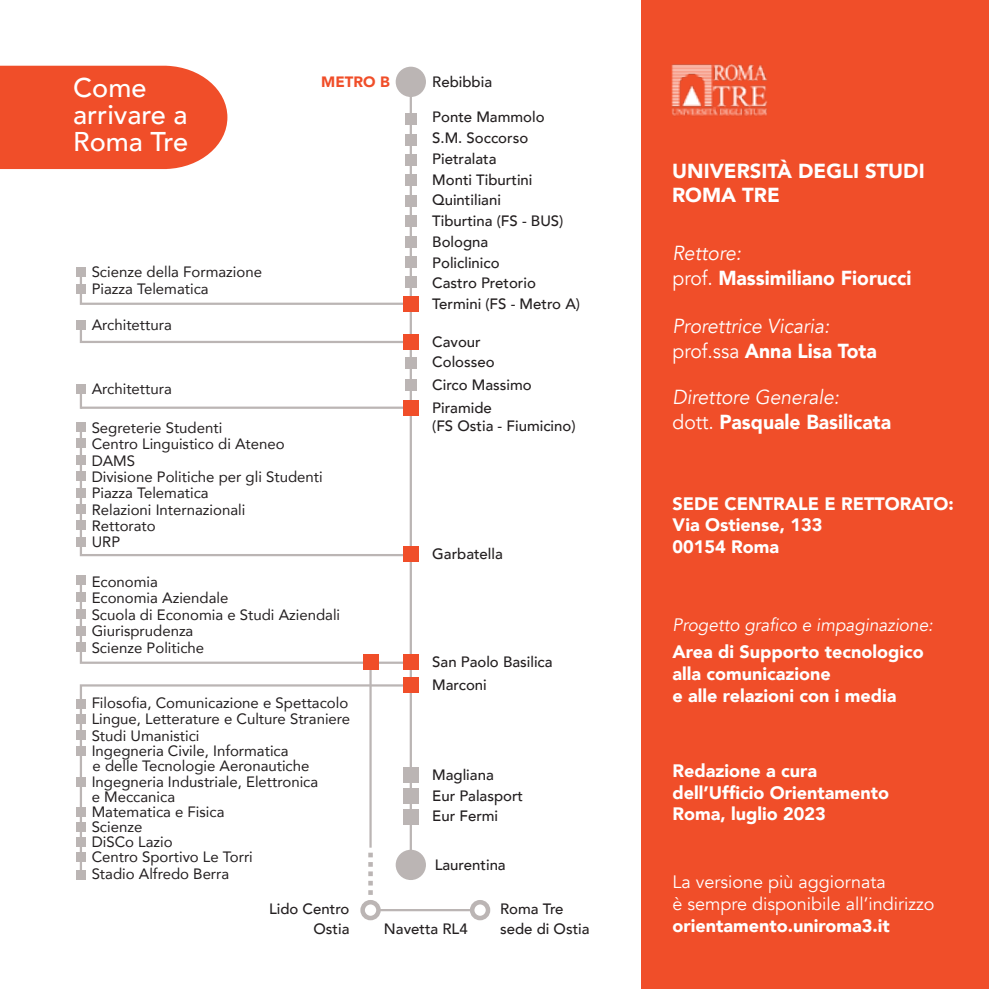
<style>
.page{position:relative;width:989px;height:989px;background:#fff}
.page>*{position:absolute;margin:0;border:0;box-sizing:border-box;transform-origin:0 0}
.t1{font:500 27px/27px "Avenir";color:#fff}
.t2{font:italic 20.25px/24.3px "Avenir";color:#fff;scale:.95 1}
.t3{font:900 20.25px/24.3px "Avenir";color:#fff;scale:.95 1}
.t4{font:900 20.25px/24.3px "Avenir";color:#fff}
.t5{font:900 18px/21.6px "Avenir";color:#fff}
.t6{font:18px/21.6px "Avenir";color:#fff}
.t7{font:italic 18px "Avenir";color:#fff;scale:.95 1}
.t8{font:15.08px/16.4px "Avenir";color:#231f20}
.t9{font:500 15.08px/20.7px "Avenir";color:#231f20}
.t10{font:900 15.08px "Avenir";color:#f04e29}
.s1{font-weight:400;font-style:italic}
.s2{font-weight:400}
.s3{font-style:normal}
.s4{font-weight:900;font-style:normal}
</style>
<div class="page">
<div style="left:641px;top:0;width:348px;height:989px;background:#f04e29"></div>
<hr style="left:410px;top:89px;width:2px;height:771px;background:#bbb5b4">
<div style="left:405px;top:113px;width:12px;height:12px;background:#bbb5b4"></div>
<div style="left:405px;top:134px;width:12px;height:11px;background:#bbb5b4"></div>
<div style="left:405px;top:154px;width:12px;height:12px;background:#bbb5b4"></div>
<div style="left:405px;top:175px;width:12px;height:11px;background:#bbb5b4"></div>
<div style="left:405px;top:195px;width:12px;height:12px;background:#bbb5b4"></div>
<div style="left:405px;top:215px;width:12px;height:12px;background:#bbb5b4"></div>
<div style="left:405px;top:236px;width:12px;height:11px;background:#bbb5b4"></div>
<div style="left:405px;top:256px;width:12px;height:12px;background:#bbb5b4"></div>
<div style="left:405px;top:276px;width:12px;height:12px;background:#bbb5b4"></div>
<div style="left:405px;top:357px;width:12px;height:12px;background:#bbb5b4"></div>
<div style="left:405px;top:379px;width:12px;height:11px;background:#bbb5b4"></div>
<div style="left:403px;top:767px;width:15px;height:16px;background:#bbb5b4"></div>
<div style="left:403px;top:788px;width:15px;height:15px;background:#bbb5b4"></div>
<div style="left:403px;top:808px;width:15px;height:16px;background:#bbb5b4"></div>
<div style="left:396px;top:67px;width:30px;height:30px;background:#bbb5b4;border-radius:50%"></div>
<div style="left:396px;top:849px;width:30px;height:31px;background:#bbb5b4;border-radius:50%"></div>
<div style="left:360px;top:900px;width:21px;height:20px;border:4px solid #bbb5b4;border-radius:50%"></div>
<div style="left:470px;top:900px;width:20px;height:20px;border:4px solid #bbb5b4;border-radius:50%"></div>
<svg style="left:79px;top:420px;width:331px;height:137px"></svg>
<div style="left:403px;top:546px;width:15px;height:16px;background:#f04e29"></div>
<svg style="left:79px;top:578px;width:331px;height:87px"></svg>
<div style="left:403px;top:654px;width:15px;height:16px;background:#f04e29"></div>
<svg style="left:79px;top:684px;width:334px;height:194px"></svg>
<svg style="left:79px;top:270px;width:331px;height:35px"></svg>
<svg style="left:79px;top:321px;width:331px;height:22px"></svg>
<hr style="left:81px;top:406px;width:330px;height:3px;background:#bbb5b4">
<div style="left:403px;top:400px;width:15px;height:15px;background:#f04e29"></div>
<hr style="left:369px;top:658px;width:3px;height:189px;background:#bbb5b4">
<div style="left:363px;top:654px;width:15px;height:16px;background:#f04e29"></div>
<svg style="left:368px;top:852px;width:5px;height:43px"></svg>
<hr style="left:378px;top:909px;width:94px;height:2px;background:#bbb5b4">
<div style="left:403px;top:296px;width:15px;height:15px;background:#f04e29"></div>
<div style="left:403px;top:334px;width:15px;height:16px;background:#f04e29"></div>
<div style="left:403px;top:677px;width:15px;height:16px;background:#f04e29"></div>
<div style="left:0;top:66px;width:227px;height:103px;background:#f04e29"></div>
<div style="left:76px;top:268px;width:10px;height:9px;background:#bbb5b4"></div>
<div style="left:76px;top:284px;width:10px;height:10px;background:#bbb5b4"></div>
<div style="left:76px;top:320px;width:10px;height:9px;background:#bbb5b4"></div>
<div style="left:76px;top:385px;width:10px;height:9px;background:#bbb5b4"></div>
<div style="left:76px;top:422px;width:10px;height:10px;background:#bbb5b4"></div>
<div style="left:76px;top:439px;width:10px;height:9px;background:#bbb5b4"></div>
<div style="left:76px;top:455px;width:10px;height:9px;background:#bbb5b4"></div>
<div style="left:76px;top:471px;width:10px;height:10px;background:#bbb5b4"></div>
<div style="left:76px;top:488px;width:10px;height:9px;background:#bbb5b4"></div>
<div style="left:76px;top:504px;width:10px;height:9px;background:#bbb5b4"></div>
<div style="left:76px;top:520px;width:10px;height:10px;background:#bbb5b4"></div>
<div style="left:76px;top:537px;width:10px;height:9px;background:#bbb5b4"></div>
<div style="left:76px;top:576px;width:10px;height:9px;background:#bbb5b4"></div>
<div style="left:76px;top:592px;width:10px;height:10px;background:#bbb5b4"></div>
<div style="left:76px;top:609px;width:10px;height:9px;background:#bbb5b4"></div>
<div style="left:76px;top:626px;width:10px;height:9px;background:#bbb5b4"></div>
<div style="left:76px;top:643px;width:10px;height:9px;background:#bbb5b4"></div>
<div style="left:76px;top:699px;width:10px;height:9px;background:#bbb5b4"></div>
<div style="left:76px;top:714px;width:10px;height:10px;background:#bbb5b4"></div>
<div style="left:76px;top:730px;width:10px;height:9px;background:#bbb5b4"></div>
<div style="left:76px;top:746px;width:10px;height:9px;background:#bbb5b4"></div>
<div style="left:76px;top:777px;width:10px;height:9px;background:#bbb5b4"></div>
<div style="left:76px;top:807px;width:10px;height:10px;background:#bbb5b4"></div>
<div style="left:76px;top:822px;width:10px;height:10px;background:#bbb5b4"></div>
<div style="left:76px;top:837px;width:10px;height:10px;background:#bbb5b4"></div>
<div style="left:76px;top:852px;width:10px;height:10px;background:#bbb5b4"></div>
<div style="left:76px;top:870px;width:10px;height:9px;background:#bbb5b4"></div>
<img style="left:671px;top:64px;width:96px;height:52px">
<hr style="left:80px;top:386px;width:2px;height:23px;background:#bbb5b4">
<h1 class="t1" style="left:73px;top:73px;width:116px">Come arrivare a<br>Roma Tre</h1>
<p class="t8" style="left:92px;top:263px;width:172px;line-height:17.1px">Scienze della Formazione<br>Piazza Telematica</p>
<p class="t8" style="left:92px;top:316px;width:82px">Architettura</p>
<p class="t10" style="left:321px;top:69px;width:70px">METRO B</p>
<p class="t8" style="left:92px;top:380px;width:82px">Architettura</p>
<p class="t8" style="left:92px;top:419px;width:232px">Segreterie Studenti<br>Centro Linguistico di Ateneo<br>DAMS<br>Divisione Politiche per gli Studenti<br>Piazza Telematica<br>Relazioni Internazionali<br>Rettorato<br>URP</p>
<p class="t8" style="left:92px;top:572px;width:250px">Economia<br>Economia Aziendale<br>Scuola di Economia e Studi Aziendali<br>Giurisprudenza<br>Scienze Politiche</p>
<p class="t8" style="left:92px;top:694px;width:260px;line-height:15.8px">Filosofia, Comunicazione e Spettacolo Lingue, Letterature e Culture Straniere Studi Umanistici<br>Ingegneria Civile, Informatica</p>
<p class="t8" style="left:92px;top:774px;width:228px;line-height:14.8px">Ingegneria Industriale, Elettronica e Meccanica<br>Matematica e Fisica<br>Scienze<br>DiSCo Lazio<br>Centro Sportivo Le Torri</p>
<p class="t8" style="left:92px;top:865px;width:139px">Stadio Alfredo Berra</p>
<p class="t8" style="left:93px;top:757px;width:218px">e delle Tecnologie Aeronautiche</p>
<p class="t9" style="left:432px;top:71px;width:61px">Rebibbia</p>
<p class="t9" style="left:432px;top:106px;width:133px">Ponte Mammolo<br>S.M. Soccorso<br>Pietralata<br>Monti Tiburtini<br>Quintiliani<br>Tiburtina (FS - BUS)<br>Bologna<br>Policlinico<br>Castro Pretorio</p>
<p class="t9" style="left:432px;top:293px;width:149px">Termini (FS - Metro A)</p>
<p class="t9" style="left:432px;top:331px;width:64px">Cavour<br>Colosseo</p>
<p class="t9" style="left:432px;top:373px;width:101px;line-height:22.7px">Circo Massimo<br>Piramide</p>
<p class="t9" style="left:432px;top:414px;width:145px">(FS Ostia - Fiumicino)</p>
<p class="t9" style="left:432px;top:542px;width:72px">Garbatella</p>
<p class="t9" style="left:432px;top:650px;width:122px;line-height:22.5px">San Paolo Basilica<br>Marconi</p>
<p class="t9" style="left:432px;top:764px;width:92px">Magliana<br>Eur Palasport<br>Eur Fermi</p>
<p class="t9" style="left:435px;top:853px;width:72px">Laurentina</p>
<p class="t9" style="left:269px;top:897px;width:82px;text-align:right">Lido Centro<br>Ostia</p>
<p class="t9" style="left:384px;top:917px;width:85px">Navetta RL4</p>
<p class="t9" style="left:500px;top:897px;width:91px">Roma Tre sede di Ostia</p>
<h2 class="t4" style="left:672px;top:158px;width:254px">UNIVERSITÀ DEGLI STUDI<br>ROMA TRE</h2>
<h2 class="t3" style="left:672px;top:241px;width:253px"><span class="s1">Rettore:<br></span><span class="s2">prof.</span> Massimiliano Fiorucci</h2>
<h2 class="t2" style="left:672px;top:314px;width:216px">Prorettrice Vicaria: <span class="s3">prof.ssa</span> <span class="s4">Anna Lisa Tota</span></h2>
<h2 class="t2" style="left:672px;top:385px;width:232px">Direttore Generale:<br><span class="s3">dott.</span> <span class="s4">Pasquale Basilicata</span></h2>
<p class="t5" style="left:672px;top:492px;width:283px">SEDE CENTRALE E RETTORATO:<br>Via Ostiense, 133<br>00154 Roma</p>
<p class="t7" style="left:672px;top:614px;width:276px">Progetto grafico e impaginazione:</p>
<p class="t5" style="left:672px;top:641px;width:253px">Area di Supporto tecnologico alla comunicazione<br>e alle relazioni con i media</p>
<p class="t5" style="left:672px;top:759px;width:218px">Redazione a cura dell’Ufficio Orientamento<br>Roma, luglio 2023</p>
<p class="t6" style="left:672px;top:871px;width:263px">La versione più aggiornata<br>è sempre disponibile all’indirizzo</p>
<p class="t5" style="left:672px;top:914px;width:219px">orientamento.uniroma3.it</p>
</div>
